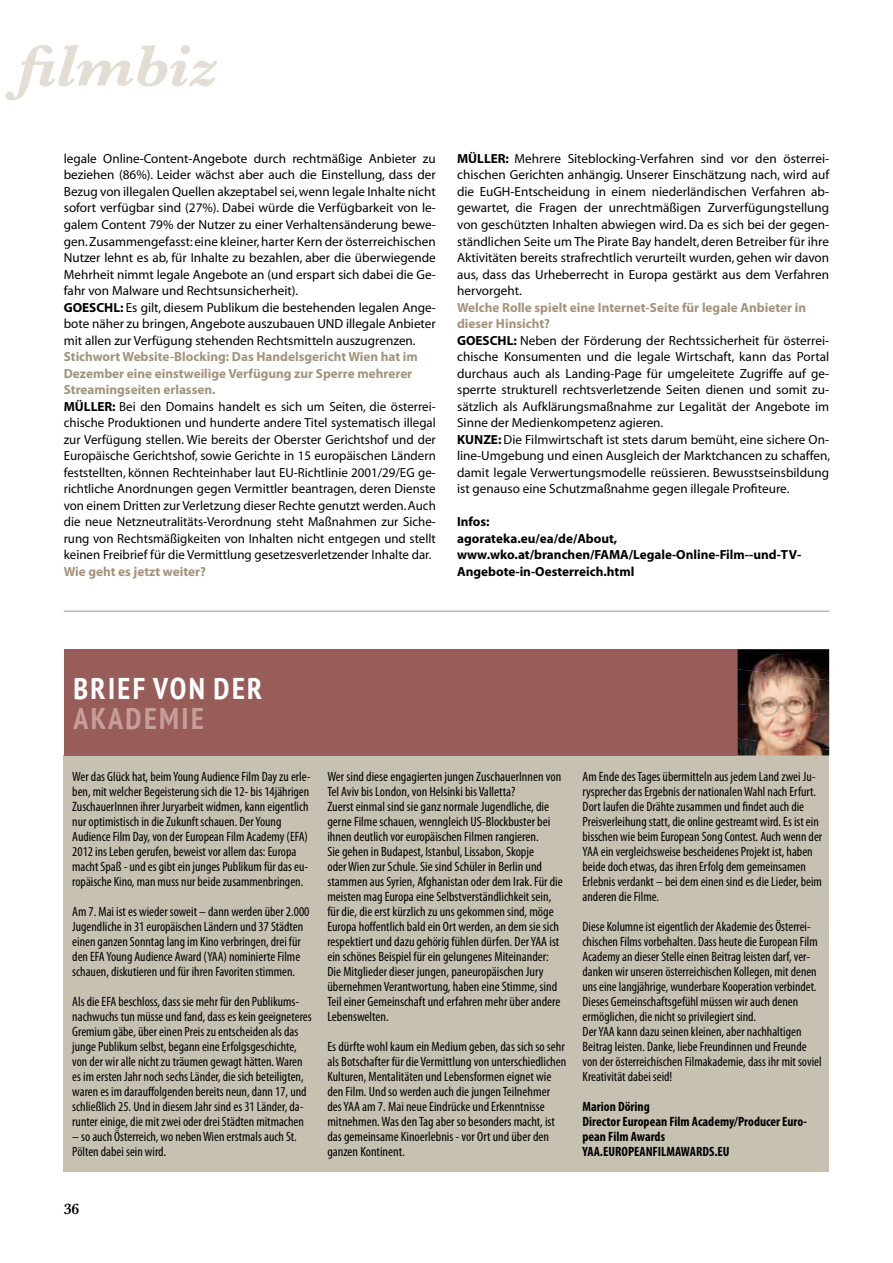
<style>
.page{position:relative;width:893px;height:1263px;background:#fff}
.page>*{position:absolute;margin:0;border:0;box-sizing:border-box;transform-origin:0 0}
.t1{font:italic 700 60px "Baskerville";color:#e3ddd4}
.t2{font:700 condensed 30px "PT Sans";letter-spacing:.08em;color:#fff}
.t3{font:700 condensed 30px "PT Sans";letter-spacing:.08em;color:#c69e99}
.t4{font:600 15.75px "Baskerville";color:#000}
.t5{font:condensed 13.5px/15px "Myriad Pro";color:#000}
.t6{font:700 condensed 13.5px/15px "Myriad Pro";color:#000}
.t7{font:13.2px/16.5px "Myriad MM 400 600";color:#000}
.t8{font:700 13.2px/16.5px "Myriad Pro";color:#a3937b}
.t9{font:13.2px/16.5px "Myriad MM 700 600";color:#000}
.s1{font-family:"Myriad MM 700 600"}
</style>
<div class="page">
<div style="left:64px;top:755px;width:765px;height:417px;background:#c7c1b2"></div>
<div style="left:64px;top:649px;width:689px;height:106px;background:#985c59"></div>
<img style="left:737px;top:649px;width:92px;height:20px">
<img style="left:737px;top:669px;width:92px;height:35px">
<img style="left:737px;top:704px;width:92px;height:34px">
<img style="left:737px;top:738px;width:92px;height:17px">
<hr style="left:64px;top:611px;width:765px;height:1px;background:#a3937b">
<h1 class="t1" style="left:17px;top:31px;width:202px">filmbiz</h1>
<p class="t7" style="left:64px;top:151px;width:374px">legale Online-Content-Angebote durch rechtmäßige Anbieter zu beziehen (86%). Leider wächst aber auch die Einstellung, dass der Bezug von illegalen Quellen akzeptabel sei, wenn legale Inhalte nicht sofort verfügbar sind (27%). Dabei würde die Verfügbarkeit von le&shy;galem Content 79% der Nutzer zu einer Verhaltensänderung bewe&shy;gen. Zusammengefasst: eine kleiner, harter Kern der österreichischen Nutzer lehnt es ab, für Inhalte zu bezahlen, aber die überwiegende Mehrheit nimmt legale Angebote an (und erspart sich dabei die Ge&shy;fahr von Malware und Rechtsunsicherheit).<br><span class="s1">GOESCHL:</span> Es gilt, diesem Publikum die bestehenden legalen Ange&shy;bote näher zu bringen, Angebote auszubauen UND illegale Anbieter mit allen zur Verfügung stehenden Rechtsmitteln auszugrenzen.</p>
<p class="t8" style="left:64px;top:348px;width:356px">Stichwort Website-Blocking: Das Handelsgericht Wien hat im<br>Dezember eine einstweilige Verfügung zur Sperre mehrerer<br>Streamingseiten erlassen.</p>
<p class="t7" style="left:64px;top:398px;width:374px;text-align:justify"><span class="s1">MÜLLER:</span> Bei den Domains handelt es sich um Seiten, die österrei&shy;chische Produktionen und hunderte andere Titel systematisch illegal zur Verfügung stellen. Wie bereits der Oberster Gerichtshof und der Europäische Gerichtshof, sowie Gerichte in 15 europäischen Ländern feststellten, können Rechteinhaber laut EU-Richtlinie 2001/29/EG ge&shy;richtliche Anordnungen gegen Vermittler beantragen, deren Dienste von einem Dritten zur Verletzung dieser Rechte genutzt werden. Auch die neue Netzneutralitäts-Verordnung steht Maßnahmen zur Siche&shy;rung von Rechtsmäßigkeiten von Inhalten nicht entgegen und stellt keinen Freibrief für die Vermittlung gesetzesverletzender Inhalte dar.</p>
<p class="t8" style="left:64px;top:562px;width:144px">Wie geht es jetzt weiter?</p>
<p class="t7" style="left:457px;top:151px;width:374px;text-align:justify"><span class="s1">MÜLLER:</span> Mehrere Siteblocking-Verfahren sind vor den österrei&shy;chischen Gerichten anhängig. Unserer Einschätzung nach, wird auf die EuGH-Entscheidung in einem niederländischen Verfahren ab&shy;gewartet, die Fragen der unrechtmäßigen Zurverfügungstellung von geschützten Inhalten abwiegen wird. Da es sich bei der gegen&shy;ständlichen Seite um The Pirate Bay handelt, deren Betreiber für ihre Aktivitäten bereits strafrechtlich verurteilt wurden, gehen wir davon aus, dass das Urheberrecht in Europa gestärkt aus dem Verfahren hervorgeht.</p>
<p class="t8" style="left:457px;top:298px;width:350px">Welche Rolle spielt eine Internet-Seite für legale Anbieter in dieser Hinsicht?</p>
<p class="t7" style="left:457px;top:332px;width:374px"><span class="s1">GOESCHL:</span> Neben der Förderung der Rechtssicherheit für österrei&shy;chische Konsumenten und die legale Wirtschaft, kann das Portal durchaus auch als Landing-Page für umgeleitete Zugriffe auf ge&shy;sperrte strukturell rechtsverletzende Seiten dienen und somit zu&shy;sätzlich als Aufklärungsmaßnahme zur Legalität der Angebote im Sinne der Medienkompetenz agieren.<br><span class="s1">KUNZE:</span> Die Filmwirtschaft ist stets darum bemüht, eine sichere On&shy;line-Umgebung und einen Ausgleich der Marktchancen zu schaffen, damit legale Verwertungsmodelle reüssieren. Bewusstseinsbildung ist genauso eine Schutzmaßnahme gegen illegale Profiteure.</p>
<p class="t9" style="left:457px;top:514px;width:346px">Infos:<br>agorateka.eu/ea/de/About, www.wko.at/branchen/FAMA/Legale-Online-Film--und-TV-<br>Angebote-in-Oesterreich.html</p>
<h2 class="t2" style="left:73px;top:668px;width:190px">BRIEF VON DER</h2>
<h2 class="t3" style="left:73px;top:698px;width:132px">AKADEMIE</h2>
<p class="t5" style="left:72px;top:769px;width:240px">Wer das Glück hat, beim Young Audience Film Day zu erle&shy;ben, mit welcher Begeisterung sich die 12- bis 14jährigen ZuschauerInnen ihrer Juryarbeit widmen, kann eigentlich nur optimistisch in die Zukunft schauen. Der Young Audience Film Day, von der European Film Academy (EFA)<br>2012 ins Leben gerufen, beweist vor allem das: Europa macht Spaß - und es gibt ein junges Publikum für das eu&shy;ropäische Kino, man muss nur beide zusammenbringen.</p>
<p class="t5" style="left:72px;top:904px;width:239px">Am 7. Mai ist es wieder soweit – dann werden über 2.000<br>Jugendliche in 31 europäischen Ländern und 37 Städten einen ganzen Sonntag lang im Kino verbringen, drei für den EFA Young Audience Award (YAA) nominierte Filme schauen, diskutieren und für ihren Favoriten stimmen.</p>
<p class="t5" style="left:72px;top:994px;width:241px">Als die EFA beschloss, dass sie mehr für den Publikums&shy;nachwuchs tun müsse und fand, dass es kein geeigneteres Gremium gäbe, über einen Preis zu entscheiden als das junge Publikum selbst, begann eine Erfolgsgeschichte, von der wir alle nicht zu träumen gewagt hätten. Waren es im ersten Jahr noch sechs Länder, die sich beteiligten, waren es im darauffolgenden bereits neun, dann 17, und schließlich 25. Und in diesem Jahr sind es 31 Länder, da&shy;runter einige, die mit zwei oder drei Städten mitmachen</p>
<p class="t5" style="left:72px;top:1129px;width:226px">– so auch Österreich, wo neben Wien erstmals auch St.<br>Pölten dabei sein wird.</p>
<p class="t5" style="left:327px;top:769px;width:237px">Wer sind diese engagierten jungen ZuschauerInnen von Tel Aviv bis London, von Helsinki bis Valletta?<br>Zuerst einmal sind sie ganz normale Jugendliche, die gerne Filme schauen, wenngleich US-Blockbuster bei ihnen deutlich vor europäischen Filmen rangieren.<br>Sie gehen in Budapest, Istanbul, Lissabon, Skopje<br>oder Wien zur Schule. Sie sind Schüler in Berlin und stammen aus Syrien, Afghanistan oder dem Irak. Für die meisten mag Europa eine Selbstverständlichkeit sein, für die, die erst kürzlich zu uns gekommen sind, möge Europa hoffentlich bald ein Ort werden, an dem sie sich respektiert und dazu gehörig fühlen dürfen. Der YAA ist ein schönes Beispiel für ein gelungenes Miteinander:<br>Die Mitglieder dieser jungen, paneuropäischen Jury übernehmen Verantwortung, haben eine Stimme, sind Teil einer Gemeinschaft und erfahren mehr über andere Lebenswelten.</p>
<p class="t5" style="left:327px;top:1039px;width:240px">Es dürfte wohl kaum ein Medium geben, das sich so sehr als Botschafter für die Vermittlung von unterschiedlichen Kulturen, Mentalitäten und Lebensformen eignet wie den Film. Und so werden auch die jungen Teilnehmer des YAA am 7. Mai neue Eindrücke und Erkenntnisse mitnehmen. Was den Tag aber so besonders macht, ist das gemeinsame Kinoerlebnis - vor Ort und über den ganzen Kontinent.</p>
<p class="t5" style="left:583px;top:769px;width:241px">Am Ende des Tages übermitteln aus jedem Land zwei Ju&shy;rysprecher das Ergebnis der nationalen Wahl nach Erfurt.<br>Dort laufen die Drähte zusammen und findet auch die Preisverleihung statt, die online gestreamt wird. Es ist ein bisschen wie beim European Song Contest. Auch wenn der YAA ein vergleichsweise bescheidenes Projekt ist, haben beide doch etwas, das ihren Erfolg dem gemeinsamen Erlebnis verdankt – bei dem einen sind es die Lieder, beim anderen die Filme.</p>
<p class="t5" style="left:583px;top:919px;width:241px">Diese Kolumne ist eigentlich der Akademie des Österrei&shy;chischen Films vorbehalten. Dass heute die European Film Academy an dieser Stelle einen Beitrag leisten darf, ver&shy;danken wir unseren österreichischen Kollegen, mit denen uns eine langjährige, wunderbare Kooperation verbindet.<br>Dieses Gemeinschaftsgefühl müssen wir auch denen ermöglichen, die nicht so privilegiert sind.<br>Der YAA kann dazu seinen kleinen, aber nachhaltigen Beitrag leisten. Danke, liebe Freundinnen und Freunde von der österreichischen Filmakademie, dass ihr mit soviel Kreativität dabei seid!</p>
<p class="t6" style="left:583px;top:1099px;width:226px">Marion Döring<br>Director European Film Academy/Producer Euro&shy;pean Film Awards<br>YAA.EUROPEANFILMAWARDS.EU</p>
<p class="t4" style="left:64px;top:1200px;width:17px">36</p>
</div>
